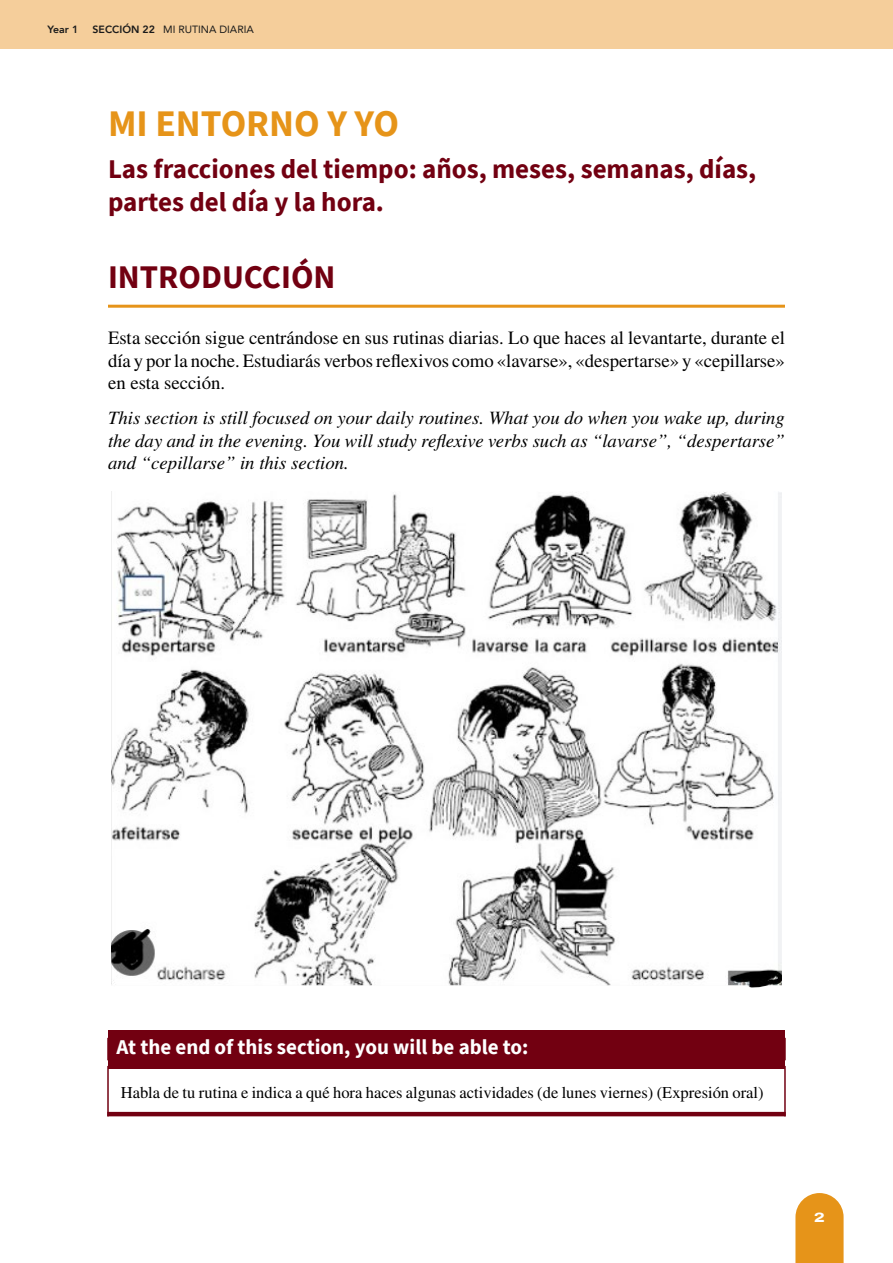
<style>
.page{position:relative;width:893px;height:1263px;background:#fff}
.page>*{position:absolute;margin:0;border:0;box-sizing:border-box;transform-origin:0 0}
.t1{font:700 37.5px "Source Sans Pro";color:#e69419}
.t2{font:700 33px "Source Sans Pro";color:#720011}
.t3{font:700 27px/33px "Source Sans Pro";color:#720011}
.t4{font:700 21px "Source Sans Pro";color:#fff}
.t5{font:italic 18.75px/22.5px "STIX General";color:#000;text-align:justify}
.t6{font:18.75px/22.5px "STIX General";color:#000;text-align:justify}
.t7{font:16.5px "STIX General";color:#000}
.t8{font:800 13.5px "Archivo Expanded";color:#fff}
.t9{font:10.5px "Avenir";color:#1a1a1a}
.t10{font:800 10.5px "Avenir";color:#1a1a1a}
.s1{font-weight:800}
</style>
<div class="page">
<div style="left:0;top:0;width:893px;height:49px;background:#f5ce9b"></div>
<svg style="left:795px;top:1193px;width:49px;height:70px;background:#e89d2e"></svg>
<hr style="left:108px;top:305px;width:677px;height:3px;background:#e69419">
<div style="left:108px;top:1030px;width:677px;height:38px;background:#720011"></div>
<div style="left:107px;top:1066px;width:679px;height:51px;border:2px solid #720011"></div>
<hr style="left:107px;top:1112px;width:679px;height:4px;background:#720011">
<img style="left:111px;top:492px;width:671px;height:495px">
<p class="t10" style="left:48px;top:21px;width:32px">Year 1</p>
<p class="t9" style="left:93px;top:21px;width:163px"><span class="s1">SECCIÓN 22</span> MI RUTINA DIARIA</p>
<h1 class="t1" style="left:108px;top:98px;width:293px">MI ENTORNO Y YO</h1>
<h3 class="t3" style="left:108px;top:152px;width:650px">Las fracciones del tiempo: años, meses, semanas, días, partes del día y la hora.</h3>
<h2 class="t2" style="left:108px;top:254px;width:229px">INTRODUCCIÓN</h2>
<p class="t6" style="left:108px;top:327px;width:679px">Esta sección sigue centrándose en sus rutinas diarias. Lo que haces al levantarte, durante el día y por la noche. Estudiarás verbos reflexivos como «lavarse», «despertarse» y «cepillarse» en esta sección.</p>
<p class="t5" style="left:108px;top:406px;width:678px">This section is still focused on your daily routines. What you do when you wake up, during the day and in the evening. You will study reflexive verbs such as “lavarse”, “despertarse” and “cepillarse” in this section.</p>
<p class="t4" style="left:117px;top:1033px;width:413px">At the end of this section, you will be able to:</p>
<p class="t7" style="left:121px;top:1081px;width:644px">Habla de tu rutina e indica a qué hora haces algunas actividades (de lunes viernes) (Expresión oral)</p>
<p class="t8" style="left:814px;top:1207px;width:12px">2</p>
</div>
